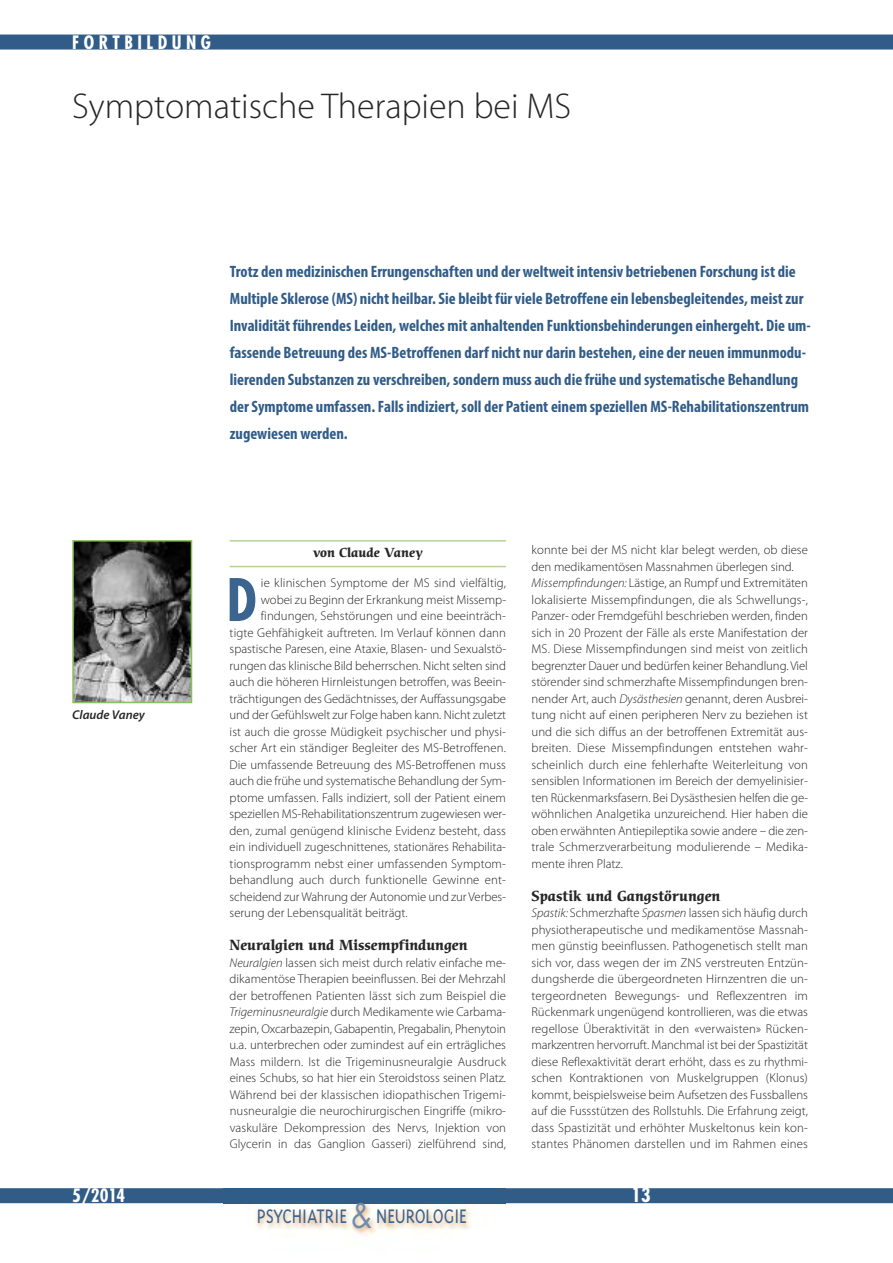
<style>
.page{position:relative;width:893px;height:1263px;background:#fff}
.page>*{position:absolute;margin:0;border:0;box-sizing:border-box;transform-origin:0 0}
.t1{font:700 condensed 57px "Futura";color:#3b648e}
.t2{font:300 36px "Myriad Pro";color:#272627}
.t3{font:300 22.5px "Triplex";color:#3b648e;scale:.88 1}
.t4{font:700 condensed 19.5px "Futura";color:#fff}
.t5{font:700 condensed 18px "Futura";letter-spacing:.25em;color:#fff}
.t6{font:700 condensed 16.5px/27px "Myriad Pro";color:#315c88}
.t7{font:700 14.25px "Cerigo";color:#272627}
.t8{font:300 12.75px/16.5px "Myriad Pro";color:#272627;text-align:justify}
.t9{font:700 12.75px "Cerigo";color:#272627}
.t10{font:italic 600 12.75px "Myriad Pro";color:#272627}
.s1{font-style:italic}
.s2{font-family:"Futura";font-weight:400;font-size:33px;color:#6f8dac}
</style>
<div class="page">
<div style="left:0;top:35px;width:893px;height:15px;background:#315c88"></div>
<div style="left:0;top:1188px;width:893px;height:15px;background:#315c88"></div>
<img style="left:224px;top:1203px;width:282px;height:34px">
<hr style="left:230px;top:540px;width:276px;height:2px;background:#b2d596">
<hr style="left:230px;top:566px;width:276px;height:1px;background:#b2d596">
<img style="left:75px;top:543px;width:114px;height:157px">
<div style="left:72px;top:540px;width:120px;height:163px;border:2px solid #8abf5f"></div>
<h3 class="t5" style="left:72px;top:34px;width:140px">FORTBILDUNG</h3>
<h2 class="t2" style="left:72px;top:92px;width:500px">Symptomatische Therapien bei MS</h2>
<p class="t10" style="left:72px;top:710px;width:74px">Claude Vaney</p>
<p class="t6" style="left:230px;top:259px;width:582px">Trotz den medizinischen Errungenschaften und der weltweit intensiv betriebenen Forschung ist die Multiple Sklerose (MS) nicht heilbar. Sie bleibt für viele Betroffene ein lebensbegleitendes, meist zur Invalidität führendes Leiden, welches mit anhaltenden Funktionsbehinderungen einhergeht. Die um&shy;fassende Betreuung des MS-Betroffenen darf nicht nur darin bestehen, eine der neuen immunmodu&shy;lierenden Substanzen zu verschreiben, sondern muss auch die frühe und systematische Behandlung der Symptome umfassen. Falls indiziert, soll der Patient einem speziellen MS-Rehabilitationszentrum zugewiesen werden.</p>
<p class="t9" style="left:313px;top:548px;width:111px">von Claude Vaney</p>
<p class="t8" style="left:261px;top:575px;width:247px">ie klinischen Symptome der MS sind vielfältig,</p>
<p class="t8" style="left:261px;top:592px;width:247px">wobei zu Beginn der Erkrankung meist Missemp-</p>
<p class="t8" style="left:261px;top:608px;width:247px">findungen, Sehstörungen und eine beeinträch-</p>
<p class="t8" style="left:230px;top:625px;width:278px">tigte Gehfähigkeit auftreten. Im Verlauf können dann</p>
<p class="t8" style="left:230px;top:641px;width:278px">spastische Paresen, eine Ataxie, Blasen- und Sexualstö-</p>
<p class="t8" style="left:230px;top:658px;width:278px">rungen das klinische Bild beherrschen. Nicht selten sind</p>
<p class="t8" style="left:230px;top:674px;width:278px">auch die höheren Hirnleistungen betroffen, was Beein-</p>
<p class="t8" style="left:230px;top:691px;width:278px">trächtigungen des Gedächtnisses, der Auffassungsgabe</p>
<p class="t8" style="left:230px;top:707px;width:278px">und der Gefühlswelt zur Folge haben kann. Nicht zuletzt</p>
<p class="t8" style="left:230px;top:724px;width:278px">ist auch die grosse Müdigkeit psychischer und physi-</p>
<p class="t8" style="left:230px;top:740px;width:278px">scher Art ein ständiger Begleiter des MS-Betroffenen.</p>
<p class="t8" style="left:230px;top:757px;width:278px">Die umfassende Betreuung des MS-Betroffenen muss</p>
<p class="t8" style="left:230px;top:773px;width:278px">auch die frühe und systematische Behandlung der Sym-</p>
<p class="t8" style="left:230px;top:790px;width:278px">ptome umfassen. Falls indiziert, soll der Patient einem</p>
<p class="t8" style="left:230px;top:806px;width:278px">speziellen MS-Rehabilitationszentrum zugewiesen wer-</p>
<p class="t8" style="left:230px;top:823px;width:278px">den, zumal genügend klinische Evidenz besteht, dass</p>
<p class="t8" style="left:230px;top:839px;width:278px">ein individuell zugeschnittenes, stationäres Rehabilita-</p>
<p class="t8" style="left:230px;top:856px;width:278px">tionsprogramm nebst einer umfassenden Symptom-</p>
<p class="t8" style="left:230px;top:873px;width:278px">behandlung auch durch funktionelle Gewinne ent-</p>
<p class="t8" style="left:230px;top:889px;width:278px">scheidend zur Wahrung der Autonomie und zur Verbes-</p>
<p class="t8" style="left:230px;top:905px;width:179px">serung der Lebensqualität beiträgt.</p>
<p class="t7" style="left:230px;top:940px;width:240px">Neuralgien und Missempfindungen</p>
<p class="t8" style="left:230px;top:955px;width:278px"><span class="s1">Neuralgien</span> lassen sich meist durch relativ einfache me&shy;dikamentöse Therapien beeinflussen. Bei der Mehrzahl der betroffenen Patienten lässt sich zum Beispiel die <span class="s1">Trigeminusneuralgie</span> durch Medikamente wie Carbama&shy;zepin, Oxcarbazepin, Gabapentin, Pregabalin, Phenytoin u.a. unterbrechen oder zumindest auf ein erträgliches Mass mildern. Ist die Trigeminusneuralgie Ausdruck eines Schubs, so hat hier ein Steroidstoss seinen Platz.<br>Während bei der klassischen idiopathischen Trigemi&shy;nusneuralgie die neurochirurgischen Eingriffe (mikro&shy;vaskuläre Dekompression des Nervs, Injektion von Glycerin in das Ganglion Gasseri) zielführend sind,</p>
<h1 class="t1" style="left:227px;top:575px;width:32px">D</h1>
<p class="t8" style="left:532px;top:542px;width:278px;text-align:left">konnte bei der MS nicht klar belegt werden, ob diese den medikamentösen Massnahmen überlegen sind.<br><span class="s1">Missempfindungen:</span> Lästige, an Rumpf und Extremitäten lokalisierte Missempfindungen, die als Schwellungs-, Panzer- oder Fremdgefühl beschrieben werden, finden sich in 20 Prozent der Fälle als erste Manifestation der MS. Diese Missempfindungen sind meist von zeitlich begrenzter Dauer und bedürfen keiner Behandlung. Viel störender sind schmerzhafte Missempfindungen bren&shy;nender Art, auch <span class="s1">Dysästhesien</span> genannt, deren Ausbrei&shy;tung nicht auf einen peripheren Nerv zu beziehen ist und die sich diffus an der betroffenen Extremität aus&shy;breiten. Diese Missempfindungen entstehen wahr&shy;scheinlich durch eine fehlerhafte Weiterleitung von sensiblen Informationen im Bereich der demyelinisier&shy;ten Rückenmarksfasern. Bei Dysästhesien helfen die ge&shy;wöhnlichen Analgetika unzureichend. Hier haben die oben erwähnten Antiepileptika sowie andere – die zen&shy;trale Schmerzverarbeitung modulierende – Medika&shy;mente ihren Platz.</p>
<p class="t7" style="left:531px;top:890px;width:190px">Spastik und Gangstörungen</p>
<p class="t8" style="left:531px;top:905px;width:278px"><span class="s1">Spastik:</span> Schmerzhafte <span class="s1">Spasmen</span> lassen sich häufig durch physiotherapeutische und medikamentöse Massnah&shy;men günstig beeinflussen. Pathogenetisch stellt man sich vor, dass wegen der im ZNS verstreuten Entzün&shy;dungsherde die übergeordneten Hirnzentren die un&shy;tergeordneten Bewegungs- und Reflexzentren im Rückenmark ungenügend kontrollieren, was die etwas regellose Überaktivität in den «verwaisten» Rücken&shy;markzentren hervorruft. Manchmal ist bei der Spastizität diese Reflexaktivität derart erhöht, dass es zu rhythmi&shy;schen Kontraktionen von Muskelgruppen (Klonus) kommt, beispielsweise beim Aufsetzen des Fussballens auf die Fussstützen des Rollstuhls. Die Erfahrung zeigt, dass Spastizität und erhöhter Muskeltonus kein kon&shy;stantes Phänomen darstellen und im Rahmen eines</p>
<h3 class="t5" style="left:72px;top:1187px;width:55px">5/2014</h3>
<h3 class="t4" style="left:631px;top:1186px;width:21px">13</h3>
<h3 class="t3" style="left:257px;top:1202px;width:240px">PSYCHIATRIE <span class="s2">&amp;</span> NEUROLOGIE</h3>
</div>
